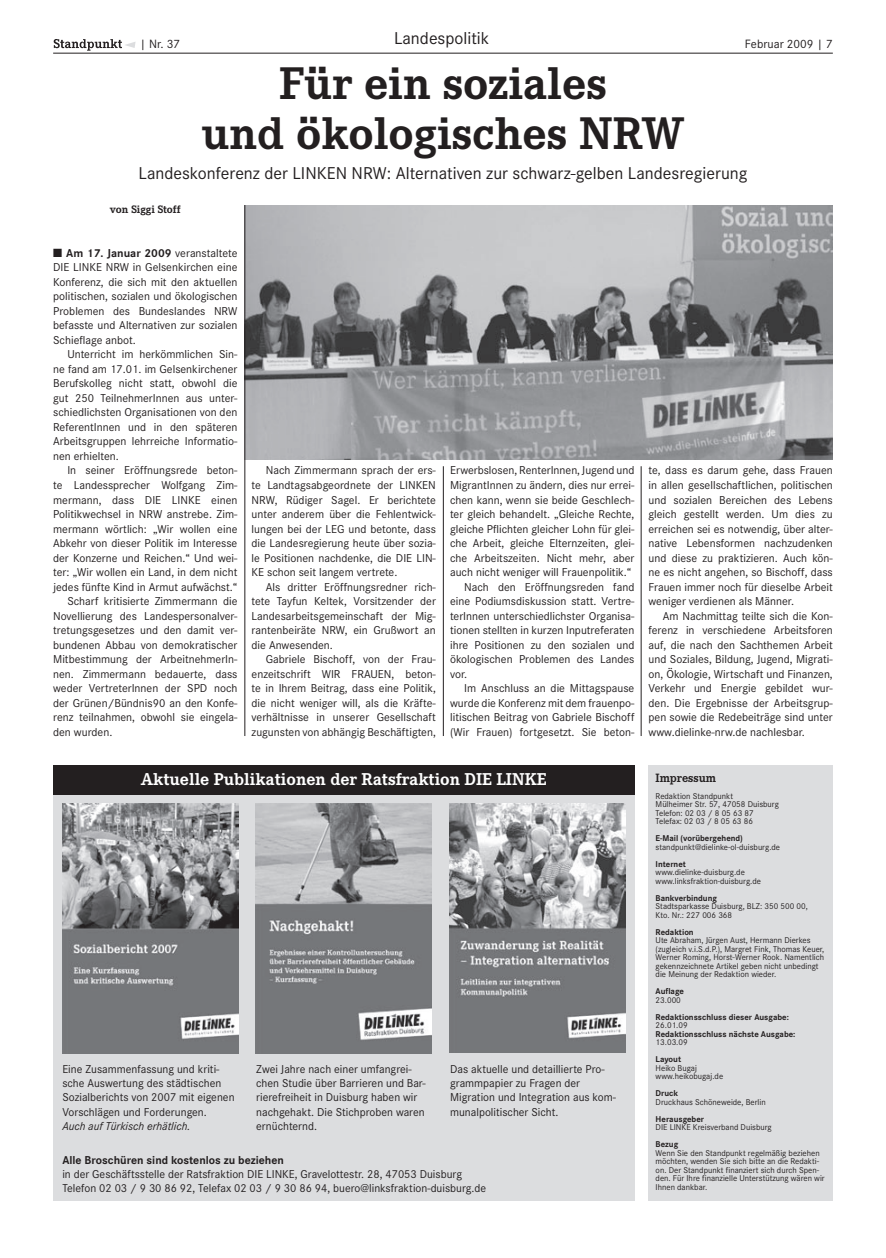
<style>
.page{position:relative;width:886px;height:1258px;background:#fff}
.page>*{position:absolute;margin:0;border:0;box-sizing:border-box;transform-origin:0 0}
.t1{font:700 47.5px/50px "Corporate E";color:#231f20;text-align:center}
.t2{font:17.75px "Corporate S";color:#231f20}
.t3{font:700 17.75px "Corporate E";color:#fff}
.t4{font:12.5px "Corporate S";color:#231f20}
.t5{font:700 12.5px "Corporate E";color:#231f20}
.t6{font:11.88px/14.5px "Corporate S";color:#231f20;text-align:justify}
.t7{font:700 11.88px "Corporate S";color:#231f20}
.t8{font:italic 11.88px "Corporate S";color:#231f20}
.t9{font:700 11.25px "Corporate E";color:#231f20}
.t10{font:8.75px/8.5px "Corporate S";color:#231f20}
.t11{font:700 8.75px "Corporate S";color:#231f20}
.s1{font-weight:700}
</style>
<div class="page">
<img style="left:245px;top:205px;width:587px;height:255px">
<hr style="left:53px;top:53px;width:780px;height:1px;background:#231f20">
<svg style="left:54px;top:39px;width:82px;height:12px"></svg>
<div style="left:648px;top:765px;width:185px;height:436px;background:#dcdddf"></div>
<hr style="left:244px;top:205px;width:1px;height:531px;background:#231f20">
<hr style="left:443px;top:466px;width:1px;height:270px;background:#231f20">
<hr style="left:641px;top:466px;width:1px;height:270px;background:#231f20">
<div style="left:53px;top:794px;width:581px;height:407px;background:#dcdddf"></div>
<div style="left:53px;top:765px;width:581px;height:29px;background:#231f20"></div>
<img style="left:62px;top:803px;width:176px;height:250px">
<img style="left:449px;top:803px;width:176px;height:250px">
<img style="left:256px;top:803px;width:176px;height:250px">
<p class="t4" style="left:140px;top:37px;width:42px">| Nr. 37</p>
<h2 class="t2" style="left:394px;top:28px;width:97px">Landespolitik</h2>
<p class="t4" style="left:745px;top:37px;width:89px">Februar 2009 | 7</p>
<h1 class="t1" style="left:201px;top:59px;width:484px">Für ein soziales<br>und ökologisches NRW</h1>
<h2 class="t2" style="left:139px;top:163px;width:610px">Landeskonferenz der LINKEN NRW: Alternativen zur schwarz-gelben Landesregierung</h2>
<p class="t9" style="left:110px;top:203px;width:72px">von Siggi Stoff</p>
<p class="t6" style="left:53px;top:245px;width:186px">■ <span class="s1">Am 17. Januar 2009</span> veranstaltete DIE LINKE NRW in Gelsenkirchen eine Konferenz, die sich mit den aktuellen politischen, sozialen und ökologischen Problemen des Bundeslandes NRW befasste und Alternativen zur sozialen Schieflage anbot.</p>
<p class="t6" style="left:53px;top:347px;width:186px;text-indent:14px">Unterricht im herkömmlichen Sin&shy;ne fand am 17.01. im Gelsenkirchener Berufskolleg nicht statt, obwohl die gut 250 TeilnehmerInnen aus unter&shy;schiedlichsten Organisationen von den ReferentInnen und in den späteren Arbeitsgruppen lehrreiche Informatio&shy;nen erhielten.</p>
<p class="t6" style="left:67px;top:463px;width:171px">In seiner Eröffnungsrede beton-</p>
<p class="t6" style="left:53px;top:478px;width:185px">te Landessprecher Wolfgang Zim-</p>
<p class="t6" style="left:53px;top:492px;width:186px">mermann, dass DIE LINKE einen</p>
<p class="t6" style="left:53px;top:507px;width:185px">Politikwechsel in NRW anstrebe. Zim-</p>
<p class="t6" style="left:53px;top:521px;width:186px">mermann wörtlich: „Wir wollen eine</p>
<p class="t6" style="left:53px;top:536px;width:186px">Abkehr von dieser Politik im Interesse</p>
<p class="t6" style="left:53px;top:551px;width:185px">der Konzerne und Reichen.“ Und wei-</p>
<p class="t6" style="left:53px;top:565px;width:186px">ter: „Wir wollen ein Land, in dem nicht</p>
<p class="t6" style="left:53px;top:580px;width:186px">jedes fünfte Kind in Armut aufwächst.“</p>
<p class="t6" style="left:67px;top:594px;width:172px">Scharf kritisierte Zimmermann die</p>
<p class="t6" style="left:53px;top:609px;width:185px">Novellierung des Landespersonalver-</p>
<p class="t6" style="left:53px;top:623px;width:185px">tretungsgesetzes und den damit ver-</p>
<p class="t6" style="left:53px;top:638px;width:186px">bundenen Abbau von demokratischer</p>
<p class="t6" style="left:53px;top:652px;width:185px">Mitbestimmung der ArbeitnehmerIn-</p>
<p class="t6" style="left:53px;top:667px;width:186px">nen. Zimmermann bedauerte, dass</p>
<p class="t6" style="left:53px;top:681px;width:186px">weder VertreterInnen der SPD noch</p>
<p class="t6" style="left:53px;top:696px;width:185px">der Grünen/Bündnis90 an den Konfe-</p>
<p class="t6" style="left:53px;top:710px;width:185px">renz teilnahmen, obwohl sie eingela-</p>
<p class="t6" style="left:53px;top:725px;width:61px">den wurden.</p>
<p class="t6" style="left:252px;top:463px;width:186px;text-indent:14px">Nach Zimmermann sprach der ers&shy;te Landtagsabgeordnete der LINKEN NRW, Rüdiger Sagel. Er berichtete unter anderem über die Fehlentwick&shy;lungen bei der LEG und betonte, dass die Landesregierung heute über sozia&shy;le Positionen nachdenke, die DIE LIN-KE schon seit langem vertrete.</p>
<p class="t6" style="left:252px;top:580px;width:186px;text-indent:14px">Als dritter Eröffnungsredner rich&shy;tete Tayfun Keltek, Vorsitzender der Landesarbeitsgemeinschaft der Mig&shy;rantenbeiräte NRW, ein Grußwort an die Anwesenden.</p>
<p class="t6" style="left:252px;top:652px;width:186px;text-indent:14px">Gabriele Bischoff, von der Frau&shy;enzeitschrift WIR FRAUEN, beton&shy;te in Ihrem Beitrag, dass eine Politik, die nicht weniger will, als die Kräfte&shy;verhältnisse in unserer Gesellschaft zugunsten von abhängig Beschäftigten,</p>
<p class="t6" style="left:450px;top:463px;width:186px">Erwerbslosen, RenterInnen, Jugend und</p>
<p class="t6" style="left:450px;top:478px;width:185px">MigrantInnen zu ändern, dies nur errei-</p>
<p class="t6" style="left:450px;top:492px;width:185px">chen kann, wenn sie beide Geschlech-</p>
<p class="t6" style="left:450px;top:507px;width:186px">ter gleich behandelt. „Gleiche Rechte,</p>
<p class="t6" style="left:450px;top:521px;width:185px">gleiche Pflichten gleicher Lohn für glei-</p>
<p class="t6" style="left:450px;top:536px;width:185px">che Arbeit, gleiche Elternzeiten, glei-</p>
<p class="t6" style="left:450px;top:551px;width:186px">che Arbeitszeiten. Nicht mehr, aber</p>
<p class="t6" style="left:450px;top:565px;width:183px">auch nicht weniger will Frauenpolitik.“</p>
<p class="t6" style="left:464px;top:580px;width:172px">Nach den Eröffnungsreden fand</p>
<p class="t6" style="left:450px;top:594px;width:185px">eine Podiumsdiskussion statt. Vertre-</p>
<p class="t6" style="left:450px;top:609px;width:185px">terInnen unterschiedlichster Organisa-</p>
<p class="t6" style="left:450px;top:623px;width:186px">tionen stellten in kurzen Inputreferaten</p>
<p class="t6" style="left:450px;top:638px;width:186px">ihre Positionen zu den sozialen und</p>
<p class="t6" style="left:450px;top:652px;width:186px">ökologischen Problemen des Landes</p>
<p class="t6" style="left:450px;top:667px;width:19px">vor.</p>
<p class="t6" style="left:464px;top:681px;width:172px">Im Anschluss an die Mittagspause</p>
<p class="t6" style="left:450px;top:696px;width:185px">wurde die Konferenz mit dem frauenpo-</p>
<p class="t6" style="left:450px;top:710px;width:186px">litischen Beitrag von Gabriele Bischoff</p>
<p class="t6" style="left:450px;top:725px;width:185px">(Wir Frauen) fortgesetzt. Sie beton-</p>
<h2 class="t3" style="left:141px;top:769px;width:408px">Aktuelle Publikationen der Ratsfraktion DIE LINKE</h2>
<p class="t6" style="left:62px;top:1062px;width:174px;text-align:left">Eine Zusammenfassung und kriti&shy;sche Auswertung des städtischen Sozialberichts von 2007 mit eigenen Vorschlägen und Forderungen.</p>
<p class="t8" style="left:62px;top:1119px;width:129px">Auch auf Türkisch erhätlich.</p>
<p class="t6" style="left:256px;top:1062px;width:171px;text-align:left">Zwei Jahre nach einer umfangrei&shy;chen Studie über Barrieren und Bar&shy;rierefreiheit in Duisburg haben wir nachgehakt. Die Stichproben waren ernüchternd.</p>
<p class="t6" style="left:450px;top:1062px;width:167px;text-align:left">Das aktuelle und detaillierte Pro&shy;grammpapier zu Fragen der<br>Migration und Integration aus kom&shy;munalpolitischer Sicht.</p>
<p class="t7" style="left:62px;top:1153px;width:223px">Alle Broschüren sind kostenlos zu beziehen</p>
<p class="t6" style="left:62px;top:1167px;width:425px">in der Geschäftsstelle der Ratsfraktion DIE LINKE, Gravelottestr. 28, 47053 Duisburg<br>Telefon 02 03 / 9 30 86 92, Telefax 02 03 / 9 30 86 94, buero@linksfraktion-duisburg.de</p>
<p class="t6" style="left:648px;top:463px;width:186px">te, dass es darum gehe, dass Frauen in allen gesellschaftlichen, politischen und sozialen Bereichen des Lebens gleich gestellt werden. Um dies zu erreichen sei es notwendig, über alter&shy;native Lebensformen nachzudenken und diese zu praktizieren. Auch kön&shy;ne es nicht angehen, so Bischoff, dass Frauen immer noch für dieselbe Arbeit weniger verdienen als Männer.</p>
<p class="t6" style="left:648px;top:609px;width:186px;text-indent:14px">Am Nachmittag teilte sich die Kon&shy;ferenz in verschiedene Arbeitsforen auf, die nach den Sachthemen Arbeit und Soziales, Bildung, Jugend, Migrati&shy;on, Ökologie, Wirtschaft und Finanzen, Verkehr und Energie gebildet wur&shy;den. Die Ergebnisse der Arbeitsgrup&shy;pen sowie die Redebeiträge sind unter www.dielinke-nrw.de nachlesbar.</p>
<p class="t5" style="left:656px;top:770px;width:62px">Impressum</p>
<p class="t10" style="left:656px;top:791px;width:125px">Redaktion Standpunkt<br>Mülheimer Str. 57, 47058 Duisburg<br>Telefon: 02 03 / 8 05 63 87<br>Telefax: 02 03 / 8 05 63 86</p>
<p class="t11" style="left:656px;top:833px;width:89px">E-Mail (vorübergehend)</p>
<p class="t10" style="left:656px;top:842px;width:126px">standpunkt@dielinke-ol-duisburg.de</p>
<p class="t11" style="left:656px;top:859px;width:32px">Internet</p>
<p class="t10" style="left:656px;top:868px;width:107px">www.dielinke-duisburg.de www.linksfraktion-duisburg.de</p>
<p class="t11" style="left:656px;top:893px;width:63px">Bankverbindung</p>
<p class="t10" style="left:656px;top:902px;width:154px">Stadtsparkasse Duisburg, BLZ: 350 500 00,<br>Kto. Nr.: 227 006 368</p>
<p class="t11" style="left:656px;top:927px;width:40px">Redaktion</p>
<p class="t10" style="left:656px;top:936px;width:170px">Ute Abraham, Jürgen Aust, Hermann Dierkes (zugleich v.i.S.d.P.), Margret Fink, Thomas Keuer, Werner Roming, Horst-Werner Rook. Namentlich gekennzeichnete Artikel geben nicht unbedingt die Meinung der Redaktion wieder.</p>
<p class="t11" style="left:656px;top:986px;width:30px">Auflage</p>
<p class="t10" style="left:656px;top:995px;width:27px">23.000</p>
<p class="t11" style="left:656px;top:1012px;width:135px">Redaktionsschluss dieser Ausgabe:</p>
<p class="t10" style="left:656px;top:1021px;width:34px">26.01.09</p>
<p class="t11" style="left:656px;top:1029px;width:141px">Redaktionsschluss nächste Ausgabe:</p>
<p class="t10" style="left:656px;top:1038px;width:34px">13.03.09</p>
<p class="t11" style="left:656px;top:1054px;width:27px">Layout</p>
<p class="t10" style="left:656px;top:1063px;width:69px">Heiko Bugaj www.heikobugaj.de</p>
<p class="t11" style="left:656px;top:1088px;width:24px">Druck</p>
<p class="t10" style="left:656px;top:1097px;width:112px">Druckhaus Schöneweide, Berlin</p>
<p class="t11" style="left:656px;top:1114px;width:50px">Herausgeber</p>
<p class="t10" style="left:656px;top:1123px;width:118px">DIE LINKE Kreisverband Duisburg</p>
<p class="t11" style="left:656px;top:1139px;width:24px">Bezug</p>
<p class="t10" style="left:656px;top:1148px;width:171px">Wenn Sie den Standpunkt regelmäßig beziehen möchten, wenden Sie sich bitte an die Redakti&shy;on. Der Standpunkt finanziert sich durch Spen&shy;den. Für Ihre finanzielle Unterstützung wären wir Ihnen dankbar.</p>
</div>
